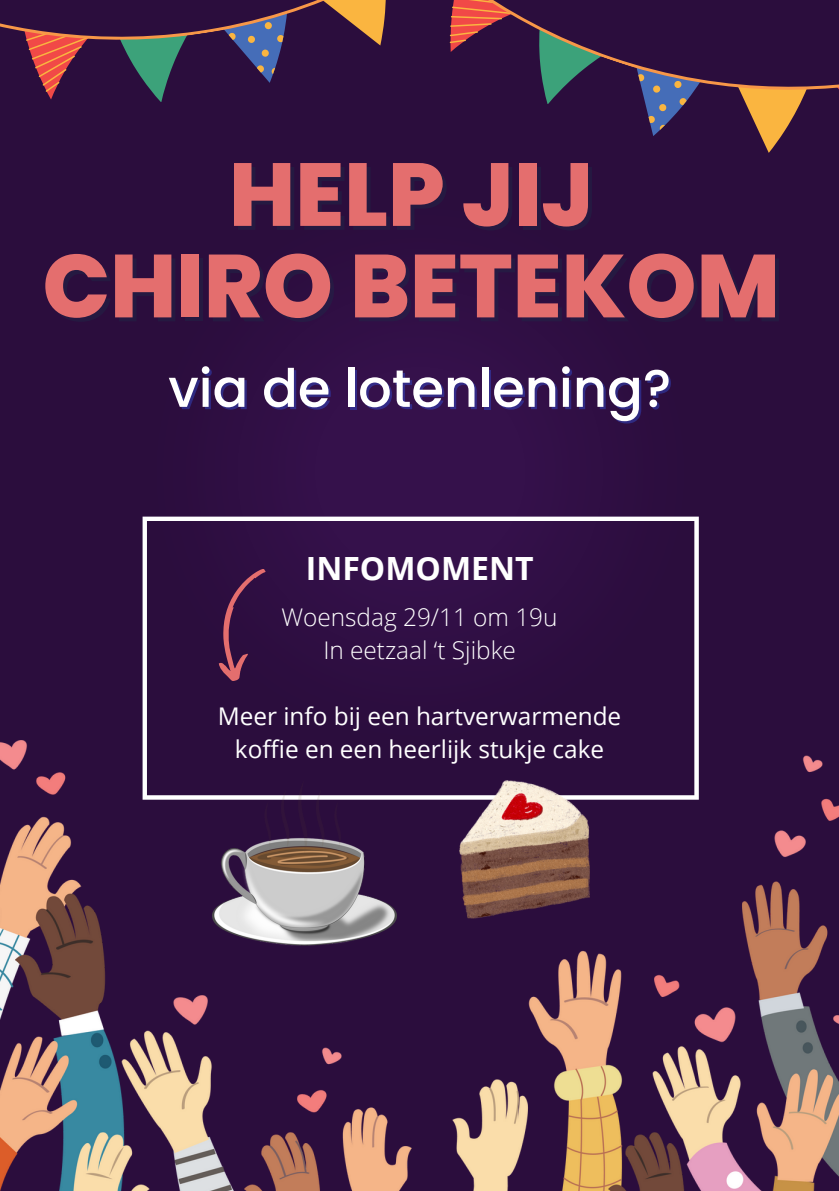
<style>
.page{position:relative;width:839px;height:1191px;background:#fff}
.page>*{position:absolute;margin:0;border:0;box-sizing:border-box;transform-origin:0 0}
.t1{font:800 89.2px "Poppins";color:#e46e6e}
.t2{font:500 52.8px "Poppins";color:#fff}
.t3{font:700 32px "Open Sans";color:#fff}
.t4{font:24.4px/33px "Open Sans";color:#fff;text-align:center}
.t5{font:300 24.4px "Open Sans";color:#fff}
</style>
<div class="page">
<div style="left:0;top:0;width:838px;height:1191px;background:#2b0d3d"></div>
<img style="left:0;top:740px;width:838px;height:451px">
<svg style="left:141px;top:336px;width:557px;height:414px;fill:#310f46"></svg>
<svg style="left:142px;top:517px;width:556px;height:283px"></svg>
<svg style="left:0;top:0;width:344px;height:102px"></svg>
<svg style="left:344px;top:0;width:494px;height:153px"></svg>
<svg style="left:212px;top:563px;width:54px;height:121px"></svg>
<img style="left:459px;top:781px;width:130px;height:138px">
<img style="left:212px;top:781px;width:185px;height:166px">
<p class="t1" style="left:229px;top:132px;width:366px">HELP JIJ</p>
<p class="t1" style="left:42px;top:224px;width:739px">CHIRO BETEKOM</p>
<p class="t2" style="left:168px;top:351px;width:504px">via de lotenlening?</p>
<p class="t3" style="left:306px;top:546px;width:229px">INFOMOMENT</p>
<p class="t5" style="left:281px;top:600px;width:277px">Woensdag 29/11 om 19u</p>
<p class="t5" style="left:323px;top:633px;width:194px">In eetzaal ‘t Sjibke</p>
<p class="t4" style="left:218px;top:699px;width:405px">Meer info bij een hartverwarmende koffie en een heerlijk stukje cake</p>
</div>
